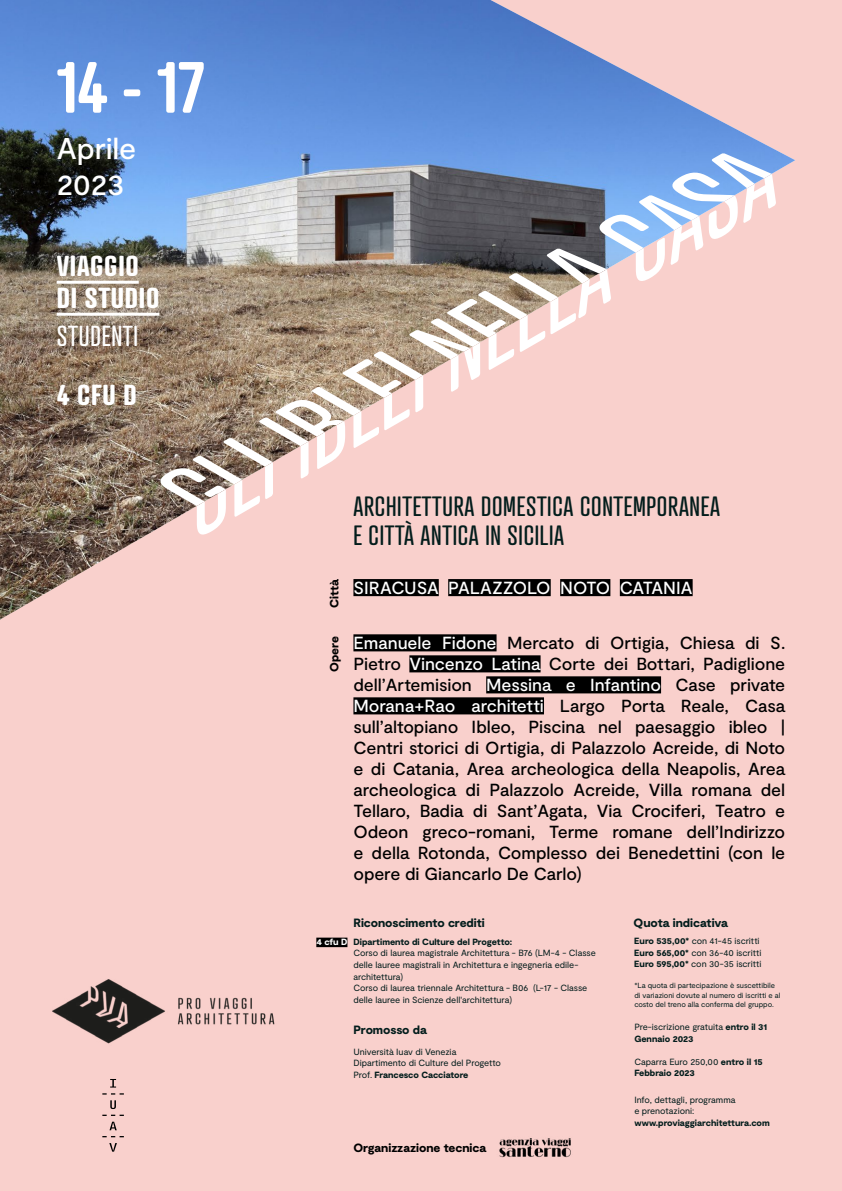
<style>
.page{position:relative;width:842px;height:1191px;background:#f9d0cc}
.page>*{position:absolute;margin:0;border:0;box-sizing:border-box;transform-origin:0 0}
.t1{font:600 70px "Atrament";color:#fff}
.t2{font:500 30px/36px "Moderat";letter-spacing:-.005em;color:#fff}
.t3{font:700 28px/32px "Atrament";letter-spacing:.025em;color:#fff}
.t4{font:28px "Atrament";letter-spacing:.025em;color:#fff}
.t5{font:27px/29px "Atrament";letter-spacing:.025em;color:#031d1c}
.t6{font:500 17.5px/21px "Moderat";letter-spacing:-.005em;color:#000;text-align:justify}
.t7{font:500 17.5px "Moderat";letter-spacing:-.01em;color:#fff}
.t8{font:900 12px "Moderat";letter-spacing:-.005em;color:#031d1c}
.t9{font:900 12px "Moderat";letter-spacing:-.005em;color:#000}
.t10{font:9px/11.5px "Moderat";letter-spacing:-.005em;color:#031d1c}
.t11{font:900 9px/11.5px "Moderat";letter-spacing:-.005em;color:#031d1c}
.t12{font:900 9px "Moderat";color:#fff}
.t13{font:7.5px/9.5px "Moderat";letter-spacing:-.005em;color:#031d1c}
.s1{color:#fff}
.s2{font-weight:900}
.s3{font-weight:400}
</style>
<div class="page">
<img style="left:0;top:0;width:795px;height:619px">
<img style="left:499px;top:1138px;width:72px;height:20px">
<svg style="left:157px;top:153px;width:619px;height:385px"></svg>
<div style="left:353px;top:634px;width:143px;height:17px;background:#000"></div>
<div style="left:409px;top:655px;width:132px;height:17px;background:#000"></div>
<div style="left:486px;top:676px;width:175px;height:17px;background:#000"></div>
<div style="left:353px;top:697px;width:191px;height:17px;background:#000"></div>
<hr style="left:57px;top:281px;width:82px;height:3px;background:#fff">
<hr style="left:57px;top:313px;width:102px;height:3px;background:#fff">
<div style="left:316px;top:937px;width:31px;height:10px;background:#000"></div>
<svg style="left:102px;top:1079px;width:22px;height:72px"></svg>
<img style="left:52px;top:979px;width:223px;height:65px">
<div style="left:353px;top:579px;width:86px;height:17px;background:#000"></div>
<div style="left:448px;top:579px;width:103px;height:17px;background:#000"></div>
<div style="left:560px;top:579px;width:50px;height:17px;background:#000"></div>
<div style="left:620px;top:579px;width:73px;height:17px;background:#000"></div>
<h1 class="t1" style="left:57px;top:43px;width:149px">14 - 17</h1>
<h2 class="t2" style="left:57px;top:131px;width:81px">Aprile<br>2023</h2>
<h3 class="t3" style="left:57px;top:249px;width:104px">VIAGGIO<br>DI STUDIO</h3>
<h3 class="t4" style="left:57px;top:319px;width:83px">STUDENTI</h3>
<h3 class="t3" style="left:57px;top:378px;width:82px">4 CFU D</h3>
<h3 class="t5" style="left:353px;top:491px;width:368px">ARCHITETTURA DOMESTICA CONTEMPORANEA<br>E CITTÀ ANTICA IN SICILIA</h3>
<p class="t9" style="left:327px;top:608px;width:31px;rotate:-90deg">Città</p>
<p class="t9" style="left:327px;top:672px;width:37px;rotate:-90deg">Opere</p>
<p class="t7" style="left:353px;top:577px;width:341px">SIRACUSA PALAZZOLO NOTO CATANIA</p>
<p class="t6" style="left:353px;top:633px;width:433px"><span class="s1">Emanuele Fidone</span> Mercato di Ortigia, Chiesa di S.<br>Pietro <span class="s1">Vincenzo Latina</span> Corte dei Bottari, Padiglione dell’Artemision <span class="s1">Messina e Infantino</span> Case private <span class="s1">Morana+Rao architetti</span> Largo Porta Reale, Casa sull’altopiano Ibleo, Piscina nel paesaggio ibleo | Centri storici di Ortigia, di Palazzolo Acreide, di Noto e di Catania, Area archeologica della Neapolis, Area archeologica di Palazzolo Acreide, Villa romana del Tellaro, Badia di Sant’Agata, Via Crociferi, Teatro e Odeon greco-romani, Terme romane dell’Indirizzo e della Rotonda, Complesso dei Benedettini (con le opere di Giancarlo De Carlo)</p>
<p class="t8" style="left:353px;top:916px;width:133px">Riconoscimento crediti</p>
<p class="t8" style="left:634px;top:916px;width:96px">Quota indicativa</p>
<p class="t12" style="left:316px;top:936px;width:33px">4 cfu D</p>
<p class="t10" style="left:634px;top:935px;width:129px"><span class="s2">Euro 535,00*</span> con 41-45 iscritti<br><span class="s2">Euro 565,00*</span> con 36-40 iscritti<br><span class="s2">Euro 595,00*</span> con 30-35 iscritti</p>
<p class="t13" style="left:634px;top:981px;width:148px">*La quota di partecipazione è suscettibile di variazioni dovute al numero di iscritti e al costo del treno alla conferma del gruppo.</p>
<p class="t10" style="left:634px;top:1021px;width:134px">Pre-iscrizione gratuita <span class="s2">entro il 31<br>Gennaio 2023</span></p>
<p class="t11" style="left:634px;top:1056px;width:130px"><span class="s3">Caparra Euro 250,00</span> entro il 15<br>Febbraio 2023</p>
<p class="t10" style="left:634px;top:1094px;width:103px">Info, dettagli, programma e prenotazioni:</p>
<p class="t11" style="left:634px;top:1117px;width:137px">www.proviaggiarchitettura.com</p>
<p class="t9" style="left:353px;top:1140px;width:134px">Organizzazione tecnica</p>
<p class="t11" style="left:353px;top:936px;width:160px">Dipartimento di Culture del Progetto:</p>
<p class="t10" style="left:353px;top:948px;width:244px">Corso di laurea magistrale Architettura - B76 (LM-4 - Classe delle lauree magistrali in Architettura e ingegneria edile&shy;architettura)<br>Corso di laurea triennale Architettura - B06 (L-17 - Classe delle lauree in Scienze dell'architettura)</p>
<p class="t8" style="left:353px;top:1023px;width:75px">Promosso da</p>
<p class="t10" style="left:353px;top:1046px;width:149px">Università Iuav di Venezia<br>Dipartimento di Culture del Progetto<br>Prof. <span class="s2">Francesco Cacciatore</span></p>
</div>
